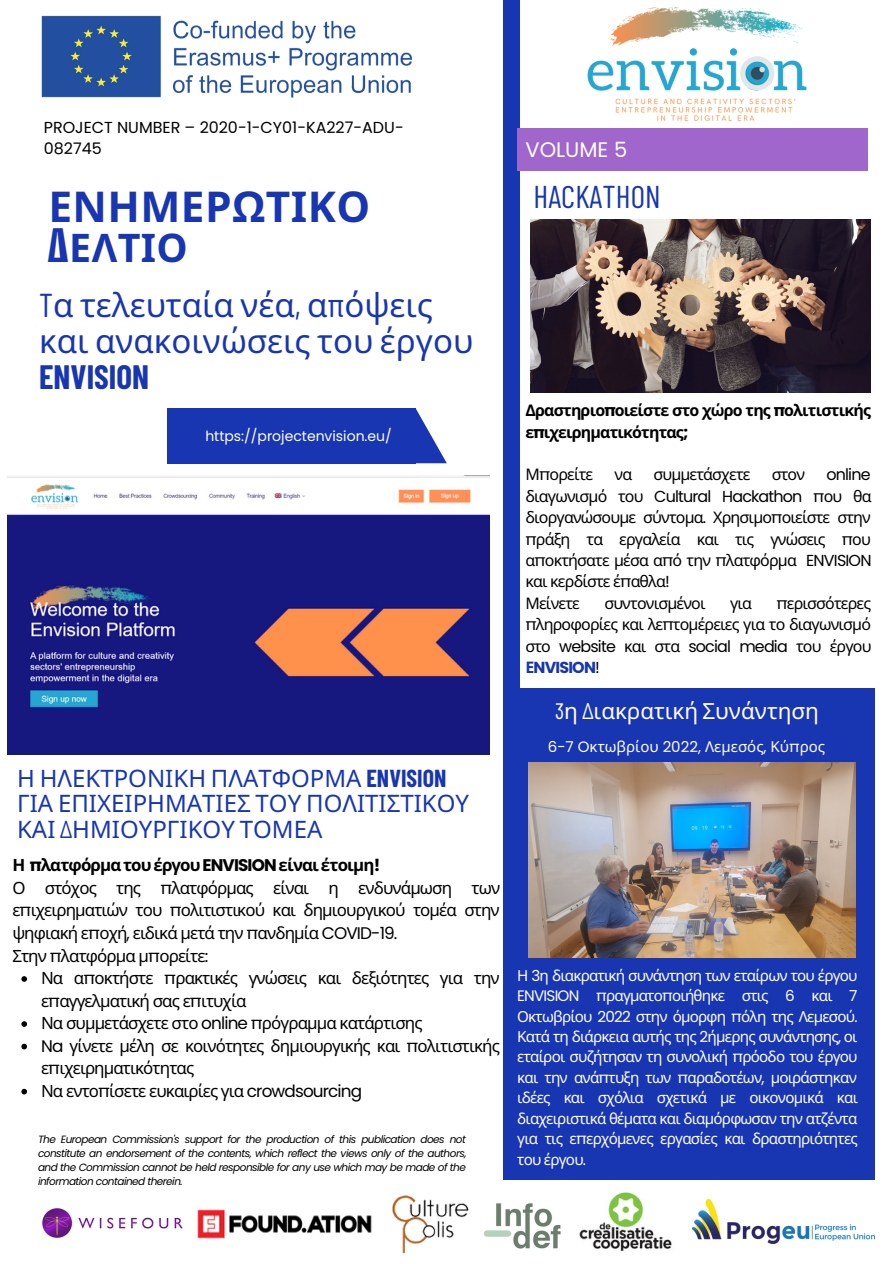
<style>
.page{position:relative;width:894px;height:1264px;background:#fff}
.page>*{position:absolute;margin:0;border:0;box-sizing:border-box;transform-origin:0 0}
.t1{font:700 42.45px "Noto Sans";letter-spacing:.01em;color:#1836b2}
.t2{font:700 39.3px "Noto Sans";letter-spacing:.01em;color:#1836b2}
.t3{font:33px/36px "Noto Sans";color:#1836b2}
.t4{font:700 33px "Barlow Condensed";color:#1836b2}
.t5{font:31.5px "Barlow Condensed";color:#1836b2}
.t6{font:24px/26px "Noto Sans";color:#1836b2}
.t7{font:22.2px "Noto Sans";color:#fff}
.t8{font:21px "Poppins";color:#fff}
.t9{font:16.8px/22.5px "Noto Sans";letter-spacing:-.05em;color:#000}
.t10{font:15.9px/21.5px "Noto Sans";letter-spacing:-.05em;color:#000}
.t11{font:15.9px/21.5px "Poppins";letter-spacing:-.05em;color:#000;text-align:right}
.t12{font:700 15.9px/21.5px "Noto Sans";letter-spacing:-.05em;color:#000}
.t13{font:15.9px/21.5px "Poppins";color:#000}
.t14{font:15.15px/20.4px "Noto Sans";letter-spacing:-.05em;color:#fff;text-align:justify}
.t15{font:15px "Noto Sans";color:#fff}
.t16{font:13.95px "Poppins";color:#fff}
.t17{font:italic 10.5px/14px "Poppins";letter-spacing:-.05em;color:#000;text-align:justify}
.s1{font-family:"Anton";font-weight:400}
.s2{font-family:"Barlow Condensed"}
.s3{font-family:"Barlow Condensed";font-weight:700}
.s4{font-weight:700}
.s5{font-family:"Poppins";font-weight:700}
.s6{font-family:"Poppins"}
.s7{font-family:"Noto Sans"}
.s8{font-family:"Noto Sans";font-weight:700;color:#1836b2}
.s9{font-weight:700;color:#1836b2}
</style>
<div class="page">
<div style="left:503px;top:688px;width:371px;height:491px;background:#1836b2"></div>
<div style="left:503px;top:0;width:17px;height:697px;background:#1836b2"></div>
<div style="left:517px;top:128px;width:350px;height:43px;background:#a066cb"></div>
<img style="left:587px;top:7px;width:220px;height:114px">
<img style="left:41px;top:15px;width:372px;height:83px">
<img style="left:42px;top:1208px;width:141px;height:30px">
<img style="left:392px;top:1195px;width:77px;height:59px">
<img style="left:197px;top:1209px;width:175px;height:30px">
<img style="left:483px;top:1203px;width:78px;height:46px">
<img style="left:579px;top:1192px;width:93px;height:59px">
<img style="left:692px;top:1199px;width:182px;height:44px">
<svg style="left:416px;top:409px;width:30px;height:54px"></svg>
<div style="left:167px;top:408px;width:249px;height:55px;background:#1836b2"></div>
<img style="left:528px;top:762px;width:327px;height:195px">
<img style="left:8px;top:475px;width:482px;height:280px">
<img style="left:530px;top:220px;width:340px;height:172px">
<svg style="left:21px;top:976px;width:6px;height:5px"></svg>
<svg style="left:21px;top:1021px;width:6px;height:5px"></svg>
<svg style="left:21px;top:1043px;width:6px;height:6px"></svg>
<svg style="left:21px;top:1088px;width:6px;height:6px"></svg>
<p class="t13" style="left:44px;top:117px;width:361px">PROJECT NUMBER – 2020-1-CY01-KA227-ADU-<br>082745</p>
<h1 class="t1" style="left:48px;top:176px;width:323px">ΕΝΗΜΕΡΩΤΙΚΟ</h1>
<h2 class="t2" style="left:48px;top:220px;width:142px"><span class="s1">Δ</span>ΕΛΤΙΟ</h2>
<h3 class="t3" style="left:39px;top:286px;width:435px"><span class="s2">T</span>α τελευταία νέα<span class="s2">,</span> α<span class="s2">π</span>όψεις και ανακοινώσεις του έργου</h3>
<h3 class="t4" style="left:39px;top:356px;width:111px">ENVISION</h3>
<p class="t16" style="left:205px;top:426px;width:188px">https://projectenvision.eu/</p>
<h3 class="t6" style="left:17px;top:764px;width:453px">Η ΗΛΕΚΤΡΟΝΙΚΗ ΠΛΑΤΦΟΡΜΑ <span class="s3">ENVISION<br></span>ΓΙΑ ΕΠΙΧΕΙΡΗΜΑΤΙΕΣ ΤΟΥ ΠΟΛΙΤΙΣΤΙΚΟΥ<br>ΚΑΙ <span class="s2">Δ</span>ΗΜΙΟΥΡΓΙΚΟΥ ΤΟΜΕΑ</h3>
<p class="t9" style="left:12px;top:853px;width:489px"><span class="s4">Η</span> <span class="s5">π</span><span class="s4">λατφόρμα του έργου</span> <span class="s5">ENVISION</span> <span class="s4">είναι έτοιμη</span><span class="s5">!<br></span>Ο στόχος της <span class="s6">π</span>λατφόρμας είναι η ενδυνάμωση των ε<span class="s6">π</span>ιχειρηματιών του <span class="s6">π</span>ολιτιστικού και δημιουργικού τομέα στην ψηφιακή ε<span class="s6">π</span>οχή<span class="s6">,</span> ειδικά μετά την <span class="s6">π</span>ανδημία <span class="s6">COVID-19.<br></span>Στην <span class="s6">π</span>λατφόρμα μ<span class="s6">π</span>ορείτε<span class="s6">:</span></p>
<p class="t9" style="left:41px;top:966px;width:460px">Να α<span class="s6">π</span>οκτήστε <span class="s6">π</span>ρακτικές γνώσεις και δεξιότητες για την ε<span class="s6">π</span>αγγελματική σας ε<span class="s6">π</span>ιτυχία<br>Να συμμετάσχετε στο <span class="s6">online π</span>ρόγραμμα κατάρτισης<br><span class="s6">Na</span> γίνετε μέλη σε κοινότητες δημιουργικής και <span class="s6">π</span>ολιτιστικής ε<span class="s6">π</span>ιχειρηματικότητας<br>Να εντο<span class="s6">π</span>ίσετε ευκαιρίες για <span class="s6">crowdsourcing</span></p>
<p class="t17" style="left:38px;top:1132px;width:430px">The European Commission's support for the production of this publication does not constitute an endorsement of the contents, which reflect the views only of the authors, and the Commission cannot be held responsible for any use which may be made of the information contained therein.</p>
<p class="t8" style="left:525px;top:134px;width:103px">VOLUME 5</p>
<h3 class="t5" style="left:533px;top:176px;width:129px">HACKATHON</h3>
<p class="t12" style="left:525px;top:399px;width:347px">Δραστηριο<span class="s6">π</span>οιείστε στο χώρο της <span class="s6">π</span>ολιτιστικής ε<span class="s6">π</span>ιχειρηματικότητας<span class="s6">;</span></p>
<p class="t10" style="left:525px;top:463px;width:69px">Μ<span class="s6">π</span>ορείτε</p>
<p class="t10" style="left:614px;top:463px;width:19px">να</p>
<p class="t10" style="left:653px;top:463px;width:99px">συμμετάσχετε</p>
<p class="t10" style="left:771px;top:463px;width:35px">στον</p>
<p class="t11" style="left:525px;top:464px;width:347px">online<br><span class="s7">διαγωνισμό του</span> Cultural Hackathon π<span class="s7">ου θα</span></p>
<p class="t10" style="left:525px;top:506px;width:347px">διοργανώσουμε σύντομα<span class="s6">.</span> Χρησιμο<span class="s6">π</span>οιείστε στην <span class="s6">π</span>ράξη τα εργαλεία και τις γνώσεις <span class="s6">π</span>ου α<span class="s6">π</span>οκτήσατε μέσα α<span class="s6">π</span>ό την <span class="s6">π</span>λατφόρμα <span class="s6">ENVISION </span>και κερδίστε έ<span class="s6">π</span>αθλα<span class="s6">!<br></span>Μείνετε</p>
<p class="t10" style="left:525px;top:592px;width:347px;text-align:right"><span class="s6">π</span>ερισσότερες<br><span class="s6">π</span>ληροφορίες και λε<span class="s6">π</span>τομέρειες για το διαγωνισμό</p>
<p class="t11" style="left:525px;top:635px;width:347px;text-align:left"><span class="s7">στο</span> website <span class="s7">και στα</span> social media <span class="s7">του έργου<br></span><span class="s8">Ε</span><span class="s9">NVISION</span>!</p>
<p class="t10" style="left:604px;top:592px;width:103px">συντονισμένοι</p>
<p class="t10" style="left:729px;top:592px;width:23px">για</p>
<h3 class="t7" style="left:555px;top:695px;width:265px"><span class="s2">3</span>η <span class="s2">Δ</span>ιακρατική Συνάντηση</h3>
<p class="t15" style="left:547px;top:735px;width:279px"><span class="s6">6-7 O</span>κτωβρίου <span class="s6">2022,</span> Λεμεσός<span class="s6">,</span> Κύ<span class="s6">π</span>ρος</p>
<p class="t14" style="left:517px;top:964px;width:342px">Η <span class="s6">3</span>η διακρατική συνάντηση των εταίρων του έργου <span class="s6">ENVISION π</span>ραγματο<span class="s6">π</span>οιήθηκε στις <span class="s6">6</span> και <span class="s6">7<br></span>Οκτωβρίου <span class="s6">2022</span> στην όμορφη <span class="s6">π</span>όλη της Λεμεσού<span class="s6">.<br></span>Κατά τη διάρκεια αυτής της <span class="s6">2</span>ήμερης συνάντησης<span class="s6">,</span> οι εταίροι συζήτησαν τη συνολική <span class="s6">π</span>ρόοδο του έργου και την ανά<span class="s6">π</span>τυξη των <span class="s6">π</span>αραδοτέων<span class="s6">,</span> μοιράστηκαν ιδέες και σχόλια σχετικά με οικονομικά και διαχειριστικά θέματα και διαμόρφωσαν την ατζέντα για τις ε<span class="s6">π</span>ερχόμενες εργασίες και δραστηριότητες του έργου<span class="s6">.</span></p>
</div>
